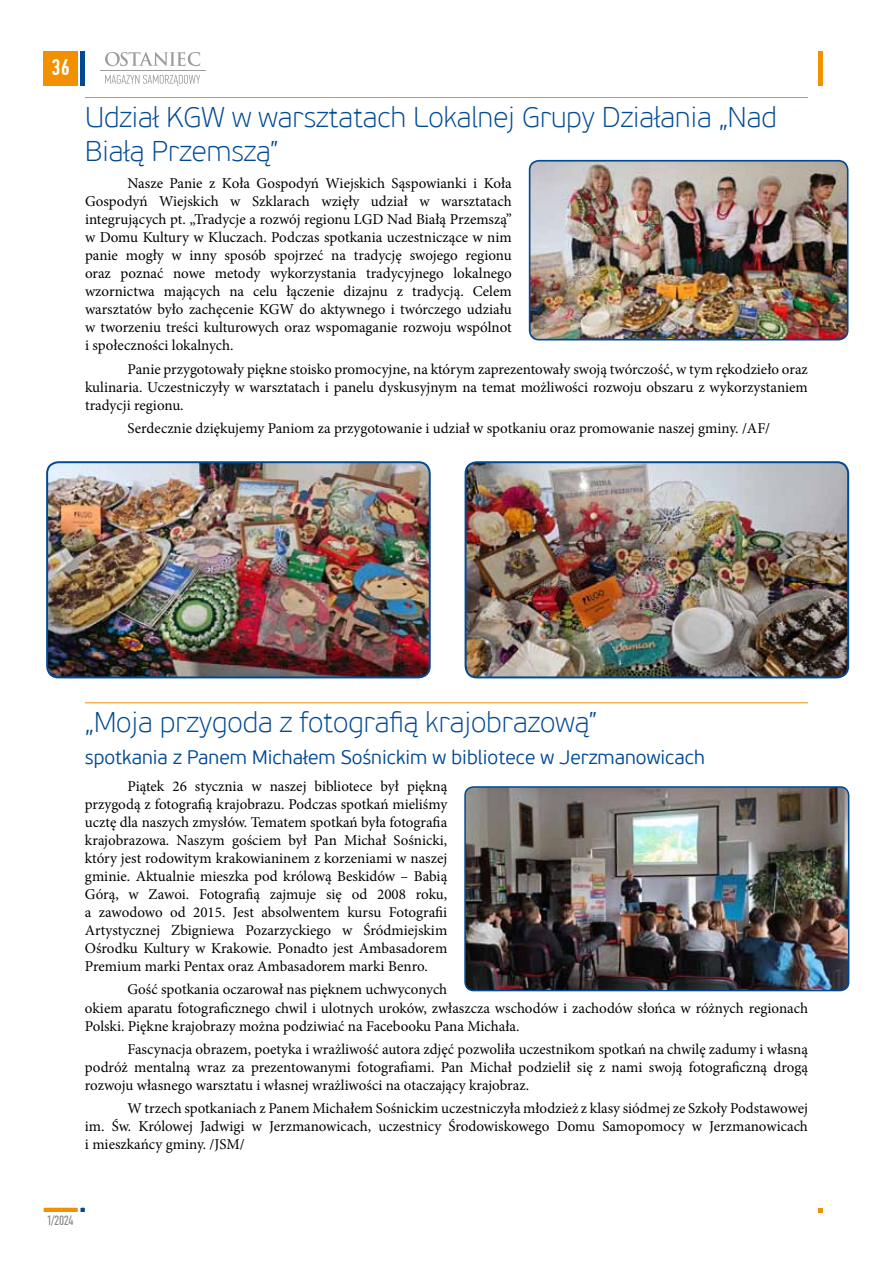
<style>
.page{position:relative;width:893px;height:1263px;background:#fff}
.page>*{position:absolute;margin:0;border:0;box-sizing:border-box;transform-origin:0 0}
.t1{font:100 28.5px/34.2px "PF Beau Sans Pro";color:#004994}
.t2{font:500 22.5px "PF Din Text Comp Pro";color:#fff}
.t3{font:300 19.5px "PF Beau Sans Pro";color:#004994}
.t4{font:15px/18px "Minion Pro";color:#000;text-align:justify}
.t5{font:13.5px "PF Din Text Comp Pro";color:#878787}
</style>
<div class="page">
<hr style="left:819px;top:51px;width:4px;height:34px;background:#f39000">
<hr style="left:81px;top:51px;width:4px;height:34px;background:#004994">
<div style="left:44px;top:51px;width:34px;height:34px;background:#f39000"></div>
<svg style="left:819px;top:1208px;width:4px;height:4px"></svg>
<svg style="left:105px;top:75px;width:95px;height:11px"></svg>
<svg style="left:105px;top:52px;width:95px;height:14px"></svg>
<hr style="left:100px;top:70px;width:105px;height:1px;background:#9d9d9c">
<svg style="left:43px;top:1207px;width:42px;height:5px"></svg>
<hr style="left:85px;top:97px;width:723px;height:1px;background:#f39000">
<img style="left:530px;top:161px;width:318px;height:179px">
<div style="left:529px;top:160px;width:319px;height:180px;border:2px solid #004994;border-radius:9px"></div>
<img style="left:466px;top:462px;width:382px;height:215px">
<div style="left:465px;top:461px;width:384px;height:217px;border:2px solid #004994;border-radius:11px"></div>
<img style="left:47px;top:464px;width:383px;height:213px">
<div style="left:46px;top:461px;width:385px;height:217px;border:2px solid #004994;border-radius:11px"></div>
<hr style="left:85px;top:702px;width:723px;height:1px;background:#f39000">
<img style="left:465px;top:787px;width:384px;height:203px">
<div style="left:464px;top:786px;width:385px;height:205px;border:2px solid #004994;border-radius:9px"></div>
<h2 class="t2" style="left:52px;top:54px;width:20px">36</h2>
<h1 class="t1" style="left:85px;top:100px;width:693px">Udział KGW w warsztatach Lokalnej Grupy Działania „Nad<br>Białą Przemszą”</h1>
<p class="t4" style="left:85px;top:175px;width:428px;text-indent:43px">Nasze Panie z Koła Gospodyń Wiejskich Sąspowianki i Koła Gospodyń Wiejskich w Szklarach wzięły udział w warsztatach integrujących pt. „Tradycje a rozwój regionu LGD Nad Białą Przemszą” w Domu Kultury w Kluczach. Podczas spotkania uczestniczące w nim panie mogły w inny sposób spojrzeć na tradycję swojego regionu oraz poznać nowe metody wykorzystania tradycyjnego lokalnego wzornictwa mających na celu łączenie dizajnu z tradycją. Celem warsztatów było zachęcenie KGW do aktywnego i twórczego udziału w tworzeniu treści kulturowych oraz wspomaganie rozwoju wspólnot i społeczności lokalnych.</p>
<p class="t4" style="left:85px;top:360px;width:724px;text-indent:43px">Panie przygotowały piękne stoisko promocyjne, na którym zaprezentowały swoją twórczość, w tym rękodzieło oraz kulinaria. Uczestniczyły w warsztatach i panelu dyskusyjnym na temat możliwości rozwoju obszaru z wykorzystaniem tradycji regionu.</p>
<p class="t4" style="left:128px;top:419px;width:644px">Serdecznie dziękujemy Paniom za przygotowanie i udział w spotkaniu oraz promowanie naszej gminy. /AF/</p>
<h1 class="t1" style="left:85px;top:705px;width:514px">„Moja przygoda z fotografią krajobrazową”</h1>
<h3 class="t3" style="left:85px;top:746px;width:621px">spotkania z Panem Michałem Sośnickim w bibliotece w Jerzmanowicach</h3>
<p class="t4" style="left:85px;top:778px;width:364px;text-indent:43px">Piątek 26 stycznia w naszej bibliotece był piękną przygodą z fotografią krajobrazu. Podczas spotkań mieliśmy ucztę dla naszych zmysłów. Tematem spotkań była fotografia krajobrazowa. Naszym gościem był Pan Michał Sośnicki, który jest rodowitym krakowianinem z korzeniami w naszej gminie. Aktualnie mieszka pod królową Beskidów – Babią Górą, w Zawoi. Fotografią zajmuje się od 2008 roku, a zawodowo od 2015. Jest absolwentem kursu Fotografii Artystycznej Zbigniewa Pozarzyckiego w Śródmiejskim Ośrodku Kultury w Krakowie. Ponadto jest Ambasadorem Premium marki Pentax oraz Ambasadorem marki Benro.</p>
<p class="t4" style="left:85px;top:981px;width:725px;text-align:left;text-indent:43px">Gość spotkania oczarował nas pięknem uchwyconych<br>okiem aparatu fotograficznego chwil i ulotnych uroków, zwłaszcza wschodów i zachodów słońca w różnych regionach<br>Polski. Piękne krajobrazy można podziwiać na Facebooku Pana Michała.</p>
<p class="t4" style="left:85px;top:1040px;width:725px;text-indent:43px">Fascynacja obrazem, poetyka i wrażliwość autora zdjęć pozwoliła uczestnikom spotkań na chwilę zadumy i własną podróż mentalną wraz za prezentowanymi fotografiami. Pan Michał podzielił się z nami swoją fotograficzną drogą rozwoju własnego warsztatu i własnej wrażliwości na otaczający krajobraz.</p>
<p class="t4" style="left:85px;top:1099px;width:725px;text-indent:43px">W trzech spotkaniach z Panem Michałem Sośnickim uczestniczyła młodzież z klasy siódmej ze Szkoły Podstawowej im. Św. Królowej Jadwigi w Jerzmanowicach, uczestnicy Środowiskowego Domu Samopomocy w Jerzmanowicach i mieszkańcy gminy. /JSM/</p>
<p class="t5" style="left:46px;top:1212px;width:29px">1/2024</p>
</div>
